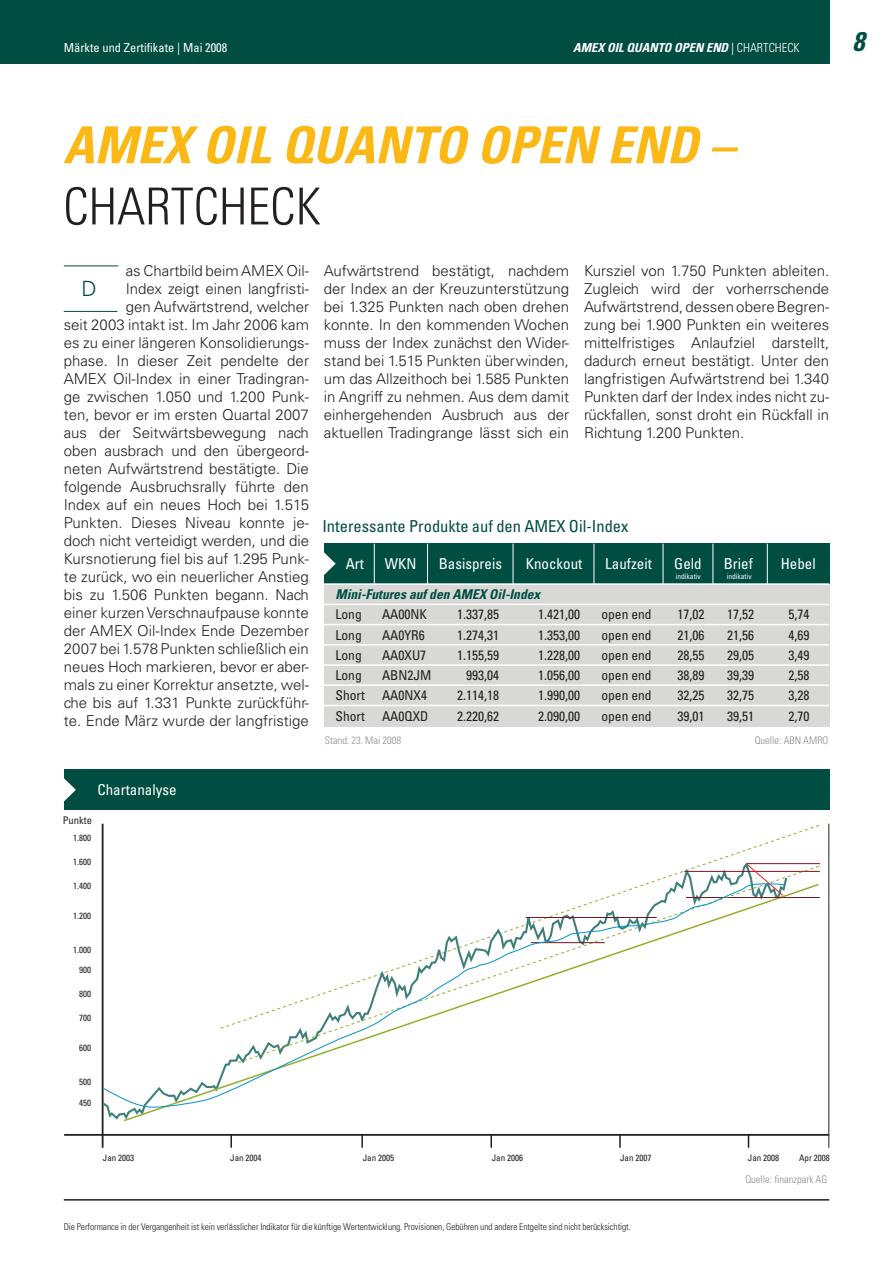
<style>
.page{position:relative;width:893px;height:1263px;background:#fff}
.page>*{position:absolute;margin:0;border:0;box-sizing:border-box;transform-origin:0 0}
.t1{font:italic 700 condensed 51px "Univers LT Std";color:#fcb814}
.t2{font:300 condensed 51px "Univers LT Std";color:#231f20}
.t3{font:italic 700 condensed 27px "Univers LT Std";color:#004d41}
.t4{font:300 21px "Univers LT Std";color:#004d41}
.t5{font:condensed 16.5px "Univers LT Std";color:#004d41}
.t6{font:300 15px/18px "Univers LT Std";color:#231f20;text-align:justify}
.t7{font:condensed 15px "Univers LT Std";color:#fff}
.t8{font:condensed 13.5px "Univers LT Std";color:#231f20}
.t9{font:italic 700 condensed 13.5px "Univers LT Std";color:#004d41}
.t10{font:italic 700 condensed 12.45px "Univers LT Std";color:#fff}
.t11{font:condensed 12.45px "Univers LT Std";color:#fff}
.t12{font:300 condensed 10.5px "Univers LT Std";color:#8a8c8f}
.t13{font:condensed 10.5px "Univers LT Std";color:#231f20}
.t14{font:300 condensed 9.3px "Univers LT Std";letter-spacing:-.005em;color:#231f20}
.t15{font:condensed 9px/19.5px "Univers LT Std";color:#231f20;text-align:right}
.t16{font:condensed 7.5px "Univers LT Std";color:#fff}
.s1{font-weight:400;font-style:normal}
.s2{font-weight:300;font-style:normal}
</style>
<div class="page">
<hr style="left:64px;top:1199px;width:765px;height:1px;background:#231f20">
<div style="left:0;top:0;width:829px;height:63px;background:#004d41"></div>
<hr style="left:64px;top:266px;width:54px;height:1px;background:#004d41">
<hr style="left:64px;top:311px;width:53px;height:1px;background:#004d41">
<div style="left:64px;top:770px;width:765px;height:40px;background:#004d41"></div>
<svg style="left:64px;top:778px;width:12px;height:23px"></svg>
<hr style="left:64px;top:1134px;width:765px;height:2px;background:#231f20">
<hr style="left:828px;top:824px;width:1px;height:324px;background:#231f20">
<hr style="left:102px;top:824px;width:2px;height:324px;background:#231f20">
<svg style="left:230px;top:1135px;width:2px;height:13px"></svg>
<svg style="left:361px;top:1135px;width:2px;height:13px"></svg>
<svg style="left:490px;top:1135px;width:2px;height:13px"></svg>
<svg style="left:619px;top:1135px;width:2px;height:13px"></svg>
<svg style="left:748px;top:1136px;width:1px;height:12px"></svg>
<div style="left:324px;top:544px;width:505px;height:40px;background:#004d41"></div>
<div style="left:324px;top:584px;width:505px;height:142px;background:#d8d9d7"></div>
<hr style="left:324px;top:604px;width:505px;height:1px;background:#fff">
<hr style="left:324px;top:644px;width:505px;height:2px;background:#fff">
<hr style="left:324px;top:664px;width:505px;height:2px;background:#fff">
<hr style="left:324px;top:583px;width:505px;height:2px;background:#fff">
<hr style="left:324px;top:624px;width:505px;height:1px;background:#fff">
<hr style="left:324px;top:705px;width:505px;height:1px;background:#fff">
<hr style="left:324px;top:684px;width:505px;height:2px;background:#fff">
<svg style="left:324px;top:552px;width:12px;height:23px"></svg>
<hr style="left:374px;top:544px;width:1px;height:40px;background:#fff">
<hr style="left:427px;top:544px;width:1px;height:40px;background:#fff">
<hr style="left:513px;top:544px;width:1px;height:40px;background:#fff">
<hr style="left:594px;top:544px;width:1px;height:40px;background:#fff">
<hr style="left:663px;top:544px;width:1px;height:40px;background:#fff">
<hr style="left:712px;top:544px;width:1px;height:40px;background:#fff">
<hr style="left:767px;top:544px;width:1px;height:40px;background:#fff">
<hr style="left:747px;top:863px;width:73px;height:1px;background:#781627">
<svg style="left:648px;top:865px;width:172px;height:33px"></svg>
<svg style="left:746px;top:863px;width:38px;height:20px"></svg>
<svg style="left:103px;top:883px;width:682px;height:225px"></svg>
<p class="t11" style="left:64px;top:39px;width:165px">Märkte und Zertifikate | Mai 2008</p>
<p class="t10" style="left:573px;top:39px;width:228px">AMEX OILQUANTO OPEN END <span class="s1">|</span> <span class="s2">C h a r t c h e c k</span></p>
<h2 class="t3" style="left:853px;top:25px;width:21px">8</h2>
<h1 class="t1" style="left:63px;top:114px;width:687px">AMEX OILQUANTO OPEN END –</h1>
<h1 class="t2" style="left:63px;top:176px;width:259px">Chartcheck</h1>
<p class="t6" style="left:64px;top:262px;width:247px;text-align:right">as Chartbild beim AMEX Oil-<br>Index zeigt einen langfristi-<br>gen Aufwärtstrend, welcher<br>seit 2003 intakt ist. Im Jahr 2006 kam es zu einer längeren Konsolidierungs&shy;phase. In dieser Zeit pendelte der AMEX Oil-Index in einer Tradingran&shy;ge zwischen 1.050 und 1.200 Punk&shy;ten, bevor er im ersten Quartal 2007 aus der Seitwärtsbewegung nach oben ausbrach und den übergeord&shy;neten Aufwärtstrend bestätigte. Die folgende Ausbruchsrally führte den Index auf ein neues Hoch bei 1.515<br>Punkten. Dieses Niveau konnte je&shy;doch nicht verteidigt werden, und die Kursnotierung fiel bis auf 1.295 Punk&shy;te zurück, wo ein neuerlicher Anstieg bis zu 1.506 Punkten begann. Nach einer kurzen Verschnaufpause konnte der AMEX Oil-Index Ende Dezember 2007 bei 1.578 Punkten schließlich ein neues Hoch markieren, bevor er aber&shy;mals zu einer Korrektur ansetzte, wel&shy;che bis auf 1.331 Punkte zurückführ&shy;te. Ende März wurde der langfristige</p>
<p class="t6" style="left:324px;top:262px;width:247px">Aufwärtstrend bestätigt, nachdem der Index an der Kreuzunterstützung bei 1.325 Punkten nach oben drehen konnte. In den kommenden Wochen muss der Index zunächst den Wider&shy;stand bei 1.515 Punkten überwinden, um das Allzeithoch bei 1.585 Punkten in Angriff zu nehmen. Aus dem damit einhergehenden Ausbruch aus der aktuellen Tradingrange lässt sich ein</p>
<p class="t6" style="left:584px;top:262px;width:247px">Kursziel von 1.750 Punkten ableiten.<br>Zugleich wird der vorherrschende Aufwärtstrend, dessen obere Begren&shy;zung bei 1.900 Punkten ein weiteres mittelfristiges Anlaufziel darstellt, dadurch erneut bestätigt. Unter den langfristigen Aufwärtstrend bei 1.340<br>Punkten darf der Index indes nicht zu&shy;rückfallen, sonst droht ein Rückfall in Richtung 1.200 Punkten.</p>
<h3 class="t4" style="left:81px;top:276px;width:17px">D</h3>
<p class="t5" style="left:322px;top:516px;width:308px">Interessante Produkte auf den Am ex Oil-Index</p>
<p class="t7" style="left:346px;top:554px;width:20px">Art</p>
<p class="t7" style="left:385px;top:554px;width:33px">WKN</p>
<p class="t7" style="left:439px;top:554px;width:65px">Basispreis</p>
<p class="t7" style="left:526px;top:554px;width:58px">Knockout</p>
<p class="t7" style="left:605px;top:554px;width:48px">Laufzeit</p>
<p class="t7" style="left:674px;top:554px;width:29px">Geld</p>
<p class="t7" style="left:724px;top:554px;width:31px">Brief</p>
<p class="t7" style="left:781px;top:554px;width:36px">Hebel</p>
<p class="t9" style="left:336px;top:586px;width:210px">MINI-FUTURESAUFDEN AMEX OIL-INDEX</p>
<p class="t8" style="left:336px;top:606px;width:28px">Long</p>
<p class="t8" style="left:382px;top:606px;width:46px">AA00NK</p>
<p class="t8" style="left:457px;top:606px;width:43px">1.337,85</p>
<p class="t8" style="left:538px;top:606px;width:43px">1.421,00</p>
<p class="t8" style="left:601px;top:606px;width:52px">open end</p>
<p class="t8" style="left:678px;top:606px;width:28px">17,02</p>
<p class="t8" style="left:727px;top:606px;width:28px">17,52</p>
<p class="t8" style="left:789px;top:606px;width:22px">5,74</p>
<p class="t8" style="left:336px;top:626px;width:28px">Long</p>
<p class="t8" style="left:382px;top:626px;width:44px">AA0YR6</p>
<p class="t8" style="left:457px;top:626px;width:43px">1.274,31</p>
<p class="t8" style="left:538px;top:626px;width:43px">1.353,00</p>
<p class="t8" style="left:601px;top:626px;width:52px">open end</p>
<p class="t8" style="left:678px;top:626px;width:28px">21,06</p>
<p class="t8" style="left:727px;top:626px;width:28px">21,56</p>
<p class="t8" style="left:789px;top:626px;width:22px">4,69</p>
<p class="t8" style="left:336px;top:646px;width:28px">Long</p>
<p class="t8" style="left:382px;top:646px;width:46px">AA0XU7</p>
<p class="t8" style="left:457px;top:646px;width:43px">1.155,59</p>
<p class="t8" style="left:538px;top:646px;width:43px">1.228,00</p>
<p class="t8" style="left:601px;top:646px;width:52px">open end</p>
<p class="t8" style="left:678px;top:646px;width:28px">28,55</p>
<p class="t8" style="left:727px;top:646px;width:28px">29,05</p>
<p class="t8" style="left:789px;top:646px;width:22px">3,49</p>
<p class="t8" style="left:336px;top:667px;width:28px">Long</p>
<p class="t8" style="left:382px;top:667px;width:51px">ABN2JM</p>
<p class="t8" style="left:466px;top:667px;width:34px">993,04</p>
<p class="t8" style="left:538px;top:667px;width:43px">1.056,00</p>
<p class="t8" style="left:601px;top:667px;width:52px">open end</p>
<p class="t8" style="left:678px;top:667px;width:28px">38,89</p>
<p class="t8" style="left:727px;top:667px;width:28px">39,39</p>
<p class="t8" style="left:789px;top:667px;width:22px">2,58</p>
<p class="t8" style="left:336px;top:687px;width:31px">Short</p>
<p class="t8" style="left:382px;top:687px;width:46px">AA0NX4</p>
<p class="t8" style="left:457px;top:687px;width:43px">2.114,18</p>
<p class="t8" style="left:538px;top:687px;width:43px">1.990,00</p>
<p class="t8" style="left:601px;top:687px;width:52px">open end</p>
<p class="t8" style="left:678px;top:687px;width:28px">32,25</p>
<p class="t8" style="left:727px;top:687px;width:28px">32,75</p>
<p class="t8" style="left:789px;top:687px;width:22px">3,28</p>
<p class="t8" style="left:336px;top:707px;width:31px">Short</p>
<p class="t8" style="left:382px;top:707px;width:43px">AA0QXD</p>
<p class="t8" style="left:457px;top:707px;width:43px">2.220,62</p>
<p class="t8" style="left:538px;top:707px;width:43px">2.090,00</p>
<p class="t8" style="left:601px;top:707px;width:52px">open end</p>
<p class="t8" style="left:678px;top:707px;width:28px">39,01</p>
<p class="t8" style="left:727px;top:707px;width:28px">39,51</p>
<p class="t8" style="left:789px;top:707px;width:22px">2,70</p>
<p class="t12" style="left:325px;top:734px;width:78px">Stand: 23. Mai 2008</p>
<p class="t12" style="left:755px;top:734px;width:62px">Quelle: ABN AMRO</p>
<p class="t16" style="left:676px;top:571px;width:26px">indikativ</p>
<p class="t16" style="left:727px;top:571px;width:26px">indikativ</p>
<p class="t7" style="left:97px;top:780px;width:81px">Chartanalyse</p>
<p class="t13" style="left:63px;top:813px;width:31px">Punkte</p>
<p class="t15" style="left:73px;top:828px;width:19px">1.800</p>
<p class="t15" style="left:73px;top:852px;width:19px">1.600</p>
<p class="t15" style="left:73px;top:876px;width:19px">1.400</p>
<p class="t15" style="left:73px;top:906px;width:19px">1.200</p>
<p class="t15" style="left:73px;top:940px;width:19px">1.000<br>900</p>
<p class="t15" style="left:79px;top:984px;width:13px">800</p>
<p class="t15" style="left:79px;top:1008px;width:13px">700</p>
<p class="t15" style="left:79px;top:1038px;width:13px">600</p>
<p class="t15" style="left:79px;top:1072px;width:13px">500</p>
<p class="t15" style="left:79px;top:1093px;width:13px">450</p>
<p class="t15" style="left:103px;top:1148px;width:33px">Jan 2003</p>
<p class="t15" style="left:230px;top:1148px;width:33px">Jan 2004</p>
<p class="t15" style="left:363px;top:1148px;width:33px">Jan 2005</p>
<p class="t15" style="left:492px;top:1148px;width:33px">Jan 2006</p>
<p class="t15" style="left:620px;top:1148px;width:33px">Jan 2007</p>
<p class="t15" style="left:748px;top:1148px;width:33px">Jan 2008</p>
<p class="t15" style="left:799px;top:1148px;width:32px">Apr 2008</p>
<p class="t12" style="left:745px;top:1173px;width:83px">Quelle: finanzpark AG</p>
<p class="t14" style="left:64px;top:1221px;width:569px">Die Performance in der Vergangenheit ist kein verlässlicher I ndikator für die künftige Wertentwicklung. Provisionen, Gebühren und andere Entgelte sind nicht berücksichtigt.</p>
</div>
